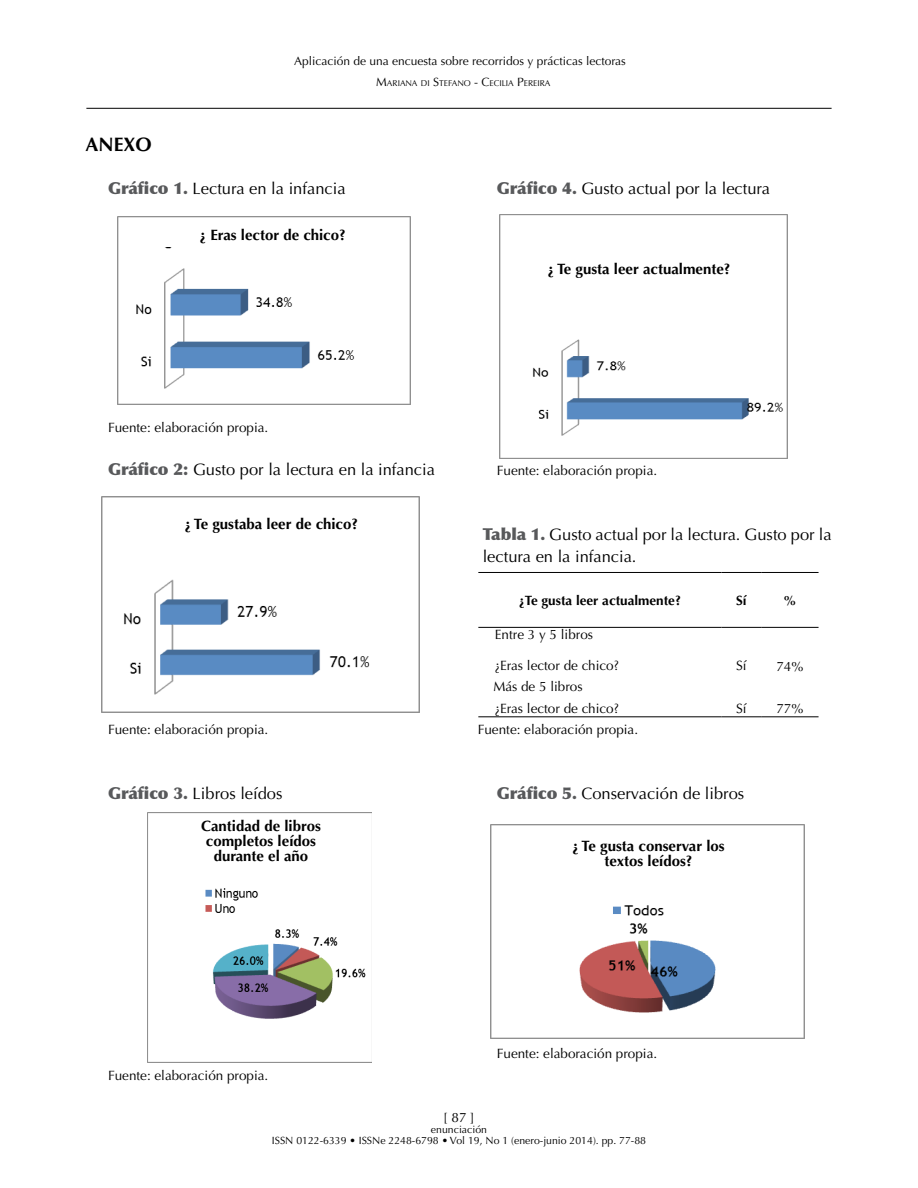
<style>
.page{position:relative;width:918px;height:1188px;background:#fff}
.page>*{position:absolute;margin:0;border:0;box-sizing:border-box;transform-origin:0 0}
.t1{font:700 19.5px "Optima LT Std";color:#000}
.t2{font:16.5px/21.6px "Optima LT Std";color:#000}
.t3{font:700 15px/15px "Optima LT Std";color:#000;text-align:center}
.t4{font:13.5px/21.6px "Optima LT Std";color:#000}
.t5{font:700 13.5px "Optima LT Std";color:#000}
.t6{font:12px "Optima LT Std";color:#000}
.t7{font:10.5px/10.8px "Optima LT Std";color:#000;text-align:center}
.t8{font:8.4px "Optima LT Std";color:#000}
.s1{font-size:12px}
.s2{font-weight:900;color:#58595b}
</style>
<div class="page">
<hr style="left:86px;top:108px;width:746px;height:1px;background:#000">
<img style="left:118px;top:216px;width:292px;height:188px">
<img style="left:101px;top:497px;width:319px;height:216px">
<img style="left:148px;top:813px;width:224px;height:250px">
<img style="left:500px;top:214px;width:288px;height:245px">
<hr style="left:478px;top:572px;width:244px;height:1px;background:#000">
<hr style="left:722px;top:572px;width:39px;height:1px;background:#000">
<hr style="left:761px;top:572px;width:58px;height:1px;background:#000">
<hr style="left:478px;top:627px;width:244px;height:1px;background:#000">
<hr style="left:722px;top:627px;width:39px;height:1px;background:#000">
<hr style="left:761px;top:627px;width:58px;height:1px;background:#000">
<hr style="left:478px;top:717px;width:244px;height:1px;background:#000">
<hr style="left:722px;top:717px;width:39px;height:1px;background:#000">
<hr style="left:761px;top:717px;width:58px;height:1px;background:#000">
<img style="left:490px;top:825px;width:315px;height:214px">
<div style="left:151px;top:221px;width:231px;height:26px;background:#fff"></div>
<div style="left:518px;top:223px;width:231px;height:93px;background:#fff"></div>
<div style="left:143px;top:501px;width:267px;height:61px;background:#fff"></div>
<div style="left:172px;top:815px;width:196px;height:56px;background:#fff"></div>
<div style="left:529px;top:838px;width:249px;height:56px;background:#fff"></div>
<p class="t6" style="left:294px;top:54px;width:333px">Aplicación de una encuesta sobre recorridos y prácticas lectoras</p>
<p class="t8" style="left:376px;top:79px;width:176px"><span class="s1">M</span>ARIANA DI <span class="s1">S</span>TEFANO <span class="s1">- C</span>ECILIA <span class="s1">P</span>EREIRA</p>
<h1 class="t1" style="left:86px;top:133px;width:68px">Anexo</h1>
<p class="t2" style="left:108px;top:178px;width:239px"><span class="s2">Gráfico 1.</span> Lectura en la infancia</p>
<p class="t3" style="left:200px;top:228px;width:148px">¿ Eras lector de chico?</p>
<p class="t2" style="left:497px;top:178px;width:275px"><span class="s2">Gráfico 4.</span> Gusto actual por la lectura</p>
<p class="t3" style="left:548px;top:262px;width:185px">¿ Te gusta leer actualmente?</p>
<p class="t4" style="left:108px;top:417px;width:162px">Fuente: elaboración propia.</p>
<p class="t2" style="left:108px;top:459px;width:329px"><span class="s2">Gráfico 2:</span> Gusto por la lectura en la infancia</p>
<p class="t3" style="left:184px;top:517px;width:175px">¿ Te gustaba leer de chico?</p>
<p class="t4" style="left:108px;top:719px;width:162px">Fuente: elaboración propia.</p>
<p class="t2" style="left:108px;top:783px;width:176px"><span class="s2">Gráfico 3.</span> Libros leídos</p>
<p class="t3" style="left:201px;top:818px;width:121px">Cantidad de libros completos leídos durante el año</p>
<p class="t4" style="left:497px;top:460px;width:162px">Fuente: elaboración propia.</p>
<p class="t2" style="left:483px;top:524px;width:350px"><span class="s2">Tabla 1.</span> Gusto actual por la lectura. Gusto por la lectura en la infancia.</p>
<p class="t5" style="left:519px;top:592px;width:164px">¿Te gusta leer actualmente?</p>
<p class="t5" style="left:736px;top:592px;width:12px">Sí</p>
<p class="t5" style="left:783px;top:592px;width:15px">%</p>
<p class="t4" style="left:495px;top:624px;width:100px">Entre 3 y 5 libros</p>
<p class="t4" style="left:495px;top:654px;width:126px">¿Eras lector de chico?</p>
<p class="t4" style="left:736px;top:654px;width:12px">Sí</p>
<p class="t4" style="left:776px;top:655px;width:29px">74%</p>
<p class="t4" style="left:493px;top:676px;width:127px">Más de 5 libros<br>¿Eras lector de chico?</p>
<p class="t4" style="left:736px;top:698px;width:12px">Sí</p>
<p class="t4" style="left:776px;top:698px;width:29px">77%</p>
<p class="t4" style="left:478px;top:719px;width:162px">Fuente: elaboración propia.</p>
<p class="t2" style="left:497px;top:783px;width:249px"><span class="s2">Gráfico 5.</span> Conservación de libros</p>
<p class="t3" style="left:572px;top:839px;width:154px">¿ Te gusta conservar los textos leídos?</p>
<p class="t4" style="left:108px;top:1065px;width:162px">Fuente: elaboración propia.</p>
<p class="t4" style="left:497px;top:1043px;width:162px">Fuente: elaboración propia.</p>
<p class="t4" style="left:443px;top:1107px;width:33px">[ 87 ]</p>
<p class="t7" style="left:272px;top:1124px;width:376px">enunciación<br>ISSN 0122-6339 • ISSNe 2248-6798 • Vol 19, No 1 (enero-junio 2014). pp. 77-88</p>
</div>
